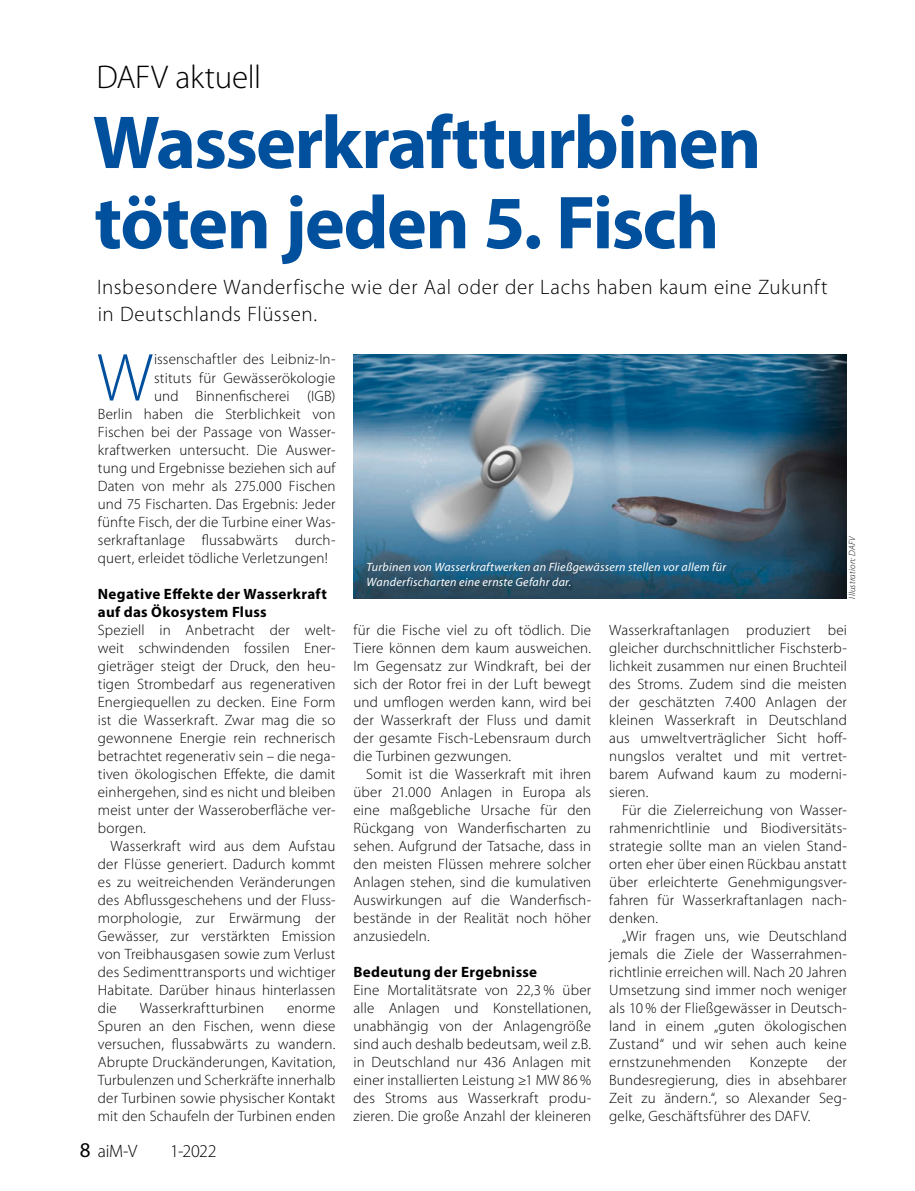
<style>
.page{position:relative;width:915px;height:1191px;background:#fff}
.page>*{position:absolute;margin:0;border:0;box-sizing:border-box;transform-origin:0 0}
.t1{font:700 75.75px/80.2px "Myriad Pro";letter-spacing:-.025em;color:#00509e}
.t2{font:300 68.4px "Myriad Pro";color:#00509e}
.t3{font:300 33px "Myriad Pro";letter-spacing:-.01em;color:#000}
.t4{font:300 21px/27px "Myriad Pro";letter-spacing:.025em;color:#000}
.t5{font:300 18px "Myriad Pro";letter-spacing:-.02em;color:#000}
.t6{font:300 15px/18px "Myriad Pro";letter-spacing:.01em;color:#000;text-align:justify}
.t7{font:700 15px/18px "Myriad Pro";letter-spacing:.02em;color:#000}
.t8{font:italic 12px/15px "Myriad Pro";letter-spacing:.02em;color:#fff}
.t9{font:italic 300 9px "Myriad Pro";letter-spacing:.02em;color:#000}
.s1{font-weight:400;font-size:21px}
</style>
<div class="page">
<img style="left:354px;top:354px;width:492px;height:244px">
<h3 class="t3" style="left:96px;top:57px;width:166px">DAFV aktuell</h3>
<h1 class="t1" style="left:93px;top:100px;width:670px">Wasserkraftturbinen töten jeden 5. Fisch</h1>
<h3 class="t4" style="left:97px;top:274px;width:731px">Insbesondere Wanderfische wie der Aal oder der Lachs haben kaum eine Zukunft in Deutschlands Flüssen.</h3>
<h2 class="t2" style="left:97px;top:336px;width:58px">W</h2>
<p class="t6" style="left:154px;top:350px;width:183px">issenschaftler des Leibniz-In-</p>
<p class="t6" style="left:154px;top:368px;width:183px">stituts für Gewässerökologie</p>
<p class="t6" style="left:154px;top:386px;width:183px">und Binnenfischerei (IGB)</p>
<p class="t6" style="left:98px;top:404px;width:239px">Berlin haben die Sterblichkeit von</p>
<p class="t6" style="left:98px;top:422px;width:239px">Fischen bei der Passage von Wasser-</p>
<p class="t6" style="left:98px;top:440px;width:239px">kraftwerken untersucht. Die Auswer-</p>
<p class="t6" style="left:98px;top:458px;width:239px">tung und Ergebnisse beziehen sich auf</p>
<p class="t6" style="left:98px;top:476px;width:239px">Daten von mehr als 275.000 Fischen</p>
<p class="t6" style="left:98px;top:494px;width:239px">und 75 Fischarten. Das Ergebnis: Jeder</p>
<p class="t6" style="left:98px;top:512px;width:239px">fünfte Fisch, der die Turbine einer Was-</p>
<p class="t6" style="left:98px;top:530px;width:239px">serkraftanlage flussabwärts durch-</p>
<p class="t6" style="left:98px;top:548px;width:231px">quert, erleidet tödliche Verletzungen!</p>
<p class="t7" style="left:98px;top:584px;width:230px">Negative Effekte der Wasserkraft auf das Ökosystem Fluss</p>
<p class="t6" style="left:98px;top:620px;width:239px">Speziell in Anbetracht der welt&shy;weit schwindenden fossilen Ener&shy;gieträger steigt der Druck, den heu&shy;tigen Strombedarf aus regenerativen Energiequellen zu decken. Eine Form ist die Wasserkraft. Zwar mag die so gewonnene Energie rein rechnerisch betrachtet regenerativ sein – die nega&shy;tiven ökologischen Effekte, die damit einhergehen, sind es nicht und bleiben meist unter der Wasseroberfläche ver&shy;borgen.</p>
<p class="t6" style="left:98px;top:836px;width:239px;text-indent:13px">Wasserkraft wird aus dem Aufstau der Flüsse generiert. Dadurch kommt es zu weitreichenden Veränderungen des Abflussgeschehens und der Fluss&shy;morphologie, zur Erwärmung der Gewässer, zur verstärkten Emission von Treibhausgasen sowie zum Verlust des Sedimenttransports und wichtiger Habitate. Darüber hinaus hinterlassen die</p>
<p class="t9" style="left:846px;top:598px;width:64px;rotate:-90deg">Illustration: DAFV</p>
<p class="t8" style="left:366px;top:559px;width:361px">Turbinen von Wasserkraftwerken an Fließgewässern stellen vor allem für<br>Wanderfischarten eine ernste Gefahr dar.</p>
<p class="t6" style="left:353px;top:620px;width:239px">für die Fische viel zu oft tödlich. Die Tiere können dem kaum ausweichen.<br>Im Gegensatz zur Windkraft, bei der sich der Rotor frei in der Luft bewegt und umflogen werden kann, wird bei der Wasserkraft der Fluss und damit der gesamte Fisch-Lebensraum durch die Turbinen gezwungen.</p>
<p class="t6" style="left:353px;top:764px;width:239px;text-indent:13px">Somit ist die Wasserkraft mit ihren über 21.000 Anlagen in Europa als eine maßgebliche Ursache für den Rückgang von Wanderfischarten zu sehen. Aufgrund der Tatsache, dass in den meisten Flüssen mehrere solcher Anlagen stehen, sind die kumulativen Auswirkungen auf die Wanderfisch&shy;bestände in der Realität noch höher anzusiedeln.</p>
<p class="t7" style="left:353px;top:962px;width:185px">Bedeutung der Ergebnisse</p>
<p class="t6" style="left:353px;top:980px;width:239px">Eine Mortalitätsrate von 22,3 % über alle Anlagen und Konstellationen, unabhängig von der Anlagengröße sind auch deshalb bedeutsam, weil z.B. in Deutschland nur 436 Anlagen mit einer installierten Leistung ≥1 MW 86 % des Stroms aus Wasserkraft produ&shy;zieren. Die große Anzahl der kleineren</p>
<p class="t6" style="left:609px;top:620px;width:239px">Wasserkraftanlagen produziert bei gleicher durchschnittlicher Fischsterb&shy;lichkeit zusammen nur einen Bruchteil des Stroms. Zudem sind die meisten der geschätzten 7.400 Anlagen der kleinen Wasserkraft in Deutschland aus umweltverträglicher Sicht hoff&shy;nungslos veraltet und mit vertret&shy;barem Aufwand kaum zu moderni&shy;sieren.</p>
<p class="t6" style="left:609px;top:800px;width:239px;text-indent:13px">Für die Zielerreichung von Wasser&shy;rahmenrichtlinie und Biodiversitäts&shy;strategie sollte man an vielen Stand&shy;orten eher über einen Rückbau anstatt über erleichterte Genehmigungsver&shy;fahren für Wasserkraftanlagen nach&shy;denken.</p>
<p class="t6" style="left:609px;top:926px;width:239px;text-indent:13px">„Wir fragen uns, wie Deutschland jemals die Ziele der Wasserrahmen&shy;richtlinie erreichen will. Nach 20 Jahren Umsetzung sind immer noch weniger als 10 % der Fließgewässer in Deutsch&shy;land in einem „guten ökologischen Zustand“ und wir sehen auch keine ernstzunehmenden</p>
<p class="t6" style="left:140px;top:998px;width:126px">Wasserkraftturbinen</p>
<p class="t6" style="left:98px;top:998px;width:239px;text-indent:189px">enorme Spuren an den Fischen, wenn diese versuchen, flussabwärts zu wandern.<br>Abrupte Druckänderungen, Kavitation, Turbulenzen und Scherkräfte innerhalb der Turbinen sowie physischer Kontakt mit den Schaufeln der Turbinen enden</p>
<p class="t6" style="left:609px;top:1052px;width:239px;text-indent:217px">der Bundesregierung, dies in absehbarer Zeit zu ändern.“, so Alexander Seg&shy;gelke, Geschäftsführer des DAFV.</p>
<p class="t6" style="left:749px;top:1052px;width:59px">Konzepte</p>
<p class="t5" style="left:80px;top:1140px;width:59px"><span class="s1">8</span> aiM-V</p>
<p class="t5" style="left:170px;top:1140px;width:48px">1-2022</p>
</div>
